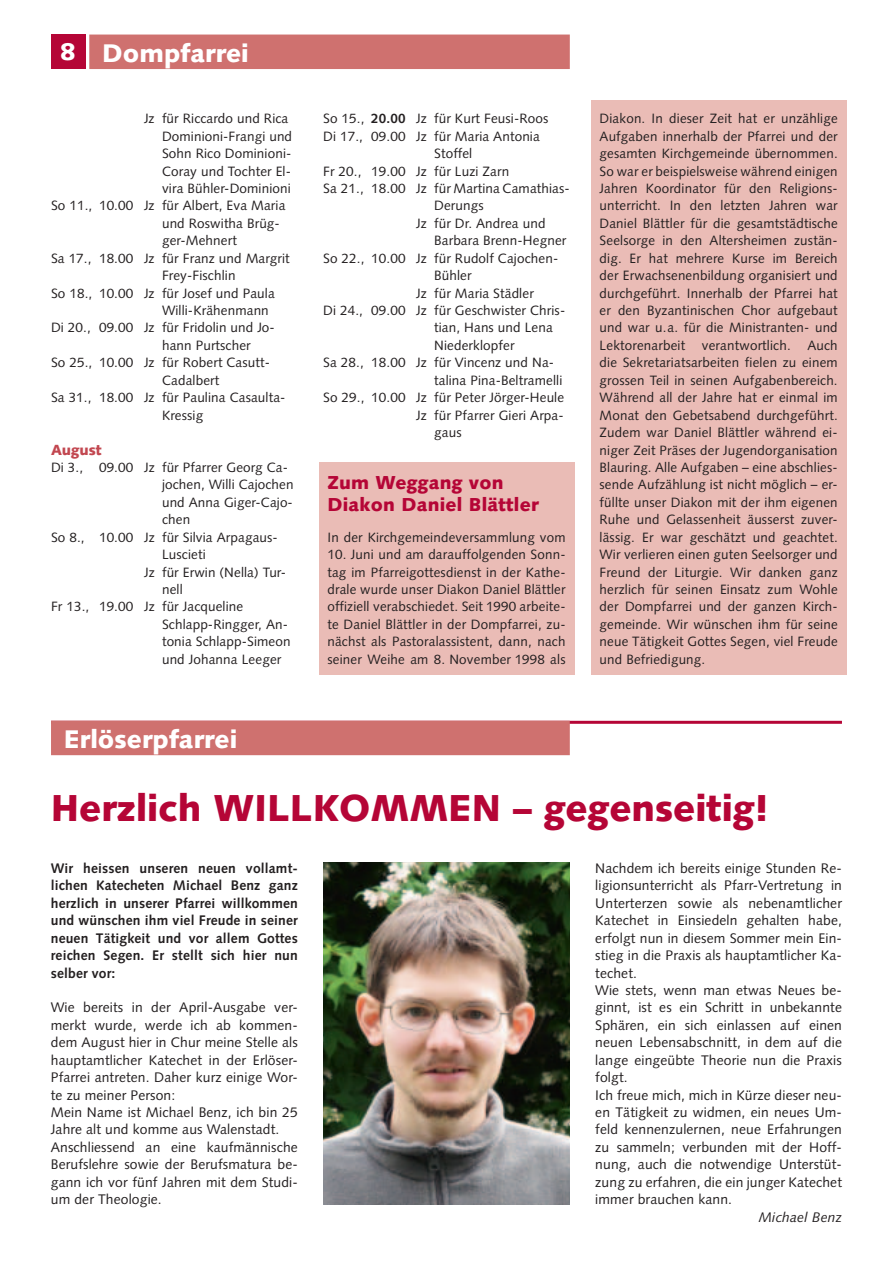
<style>
.page{position:relative;width:893px;height:1263px;background:#fff}
.page>*{position:absolute;margin:0;border:0;box-sizing:border-box;transform-origin:0 0}
.t1{font:900 37.5px "Syntax";color:#b50536}
.t2{font:900 25.5px "Syntax";color:#fff}
.t3{font:900 18.75px/21.8px "Syntax";letter-spacing:.01em;color:#b50536}
.t4{font:900 14.7px "Syntax";color:#c24750}
.t5{font:13.8px/17.4px "Syntax";letter-spacing:.01em;color:#231f20}
.t6{font:700 13.8px/17.4px "Syntax";letter-spacing:.01em;color:#231f20;text-align:justify}
.t7{font:italic 13.8px "Syntax";letter-spacing:.01em;color:#231f20}
.t8{font:13.5px/17.4px "Syntax";letter-spacing:.015em;color:#231f20}
.s1{font-size:24px}
.s2{font-weight:700}
</style>
<div class="page">
<div style="left:51px;top:35px;width:34px;height:34px;background:#b50536"></div>
<div style="left:319px;top:462px;width:255px;height:213px;background:#eabcb6"></div>
<div style="left:591px;top:100px;width:255px;height:575px;background:#eabcb6"></div>
<div style="left:89px;top:35px;width:481px;height:34px;background:#cf716f"></div>
<hr style="left:51px;top:721px;width:791px;height:3px;background:#b50536">
<div style="left:51px;top:721px;width:519px;height:34px;background:#cf716f"></div>
<img style="left:323px;top:863px;width:247px;height:341px">
<h2 class="t2" style="left:60px;top:38px;width:190px"><span class="s1">8</span> Dompfarrei</h2>
<p class="t8" style="left:144px;top:110px;width:146px">Jz für Riccardo und Rica</p>
<p class="t8" style="left:162px;top:127px;width:132px">Dominioni-Frangi und</p>
<p class="t8" style="left:162px;top:145px;width:131px">Sohn Rico Dominioni-</p>
<p class="t8" style="left:162px;top:162px;width:130px">Coray und Tochter El-</p>
<p class="t8" style="left:162px;top:180px;width:130px">vira Bühler-Dominioni</p>
<p class="t8" style="left:51px;top:197px;width:236px">So 11., 10.00 Jz für Albert, Eva Maria</p>
<p class="t8" style="left:162px;top:214px;width:119px">und Roswitha Brüg-</p>
<p class="t8" style="left:162px;top:232px;width:76px">ger-Mehnert</p>
<p class="t8" style="left:51px;top:249px;width:240px">Sa 17., 18.00 Jz für Franz und Margrit</p>
<p class="t8" style="left:162px;top:267px;width:75px">Frey-Fischlin</p>
<p class="t8" style="left:51px;top:284px;width:225px">So 18., 10.00 Jz für Josef und Paula</p>
<p class="t8" style="left:162px;top:302px;width:108px">Willi-Krähenmann</p>
<p class="t8" style="left:51px;top:319px;width:225px">Di 20., 09.00 Jz für Fridolin und Jo-</p>
<p class="t8" style="left:162px;top:336px;width:90px">hann Purtscher</p>
<p class="t8" style="left:51px;top:354px;width:221px">So 25., 10.00 Jz für Robert Casutt-</p>
<p class="t8" style="left:162px;top:371px;width:59px">Cadalbert</p>
<p class="t8" style="left:51px;top:389px;width:236px">Sa 31., 18.00 Jz für Paulina Casaulta-</p>
<p class="t8" style="left:162px;top:406px;width:43px">Kressig</p>
<p class="t4" style="left:51px;top:441px;width:52px">August</p>
<p class="t8" style="left:51px;top:459px;width:238px">Di 3., 09.00 Jz für Pfarrer Georg Ca-</p>
<p class="t8" style="left:162px;top:476px;width:133px">jochen, Willi Cajochen</p>
<p class="t8" style="left:162px;top:494px;width:132px">und Anna Giger-Cajo-</p>
<p class="t8" style="left:162px;top:511px;width:30px">chen</p>
<p class="t8" style="left:51px;top:528px;width:228px">So 8., 10.00 Jz für Silvia Arpagaus-</p>
<p class="t8" style="left:162px;top:546px;width:45px">Luscieti</p>
<p class="t8" style="left:144px;top:563px;width:144px">Jz für Erwin (Nella) Tur-</p>
<p class="t8" style="left:162px;top:581px;width:22px">nell</p>
<p class="t8" style="left:51px;top:598px;width:194px">Fr 13., 19.00 Jz für Jacqueline</p>
<p class="t8" style="left:162px;top:616px;width:128px">Schlapp-Ringger, An-</p>
<p class="t8" style="left:162px;top:633px;width:130px">tonia Schlapp-Simeon</p>
<p class="t8" style="left:162px;top:650px;width:121px">und Johanna Leeger</p>
<h2 class="t2" style="left:64px;top:724px;width:175px">Erlöserpfarrei</h2>
<p class="t8" style="left:323px;top:110px;width:227px">So 15., <span class="s2">20.00</span> Jz für Kurt Feusi-Roos</p>
<p class="t8" style="left:323px;top:127px;width:218px">Di 17., 09.00 Jz für Maria Antonia</p>
<p class="t8" style="left:434px;top:145px;width:40px">Stoffel</p>
<p class="t8" style="left:323px;top:162px;width:188px">Fr 20., 19.00 Jz für Luzi Zarn</p>
<p class="t8" style="left:323px;top:180px;width:248px">Sa 21., 18.00 Jz für Martina Camathias-</p>
<p class="t8" style="left:434px;top:197px;width:51px">Derungs</p>
<p class="t8" style="left:416px;top:215px;width:131px">Jz für Dr. Andrea und</p>
<p class="t8" style="left:434px;top:232px;width:134px">Barbara Brenn-Hegner</p>
<p class="t8" style="left:323px;top:249px;width:237px">So 22., 10.00 Jz für Rudolf Cajochen-</p>
<p class="t8" style="left:434px;top:267px;width:39px">Bühler</p>
<p class="t8" style="left:416px;top:284px;width:119px">Jz für Maria Städler</p>
<p class="t8" style="left:323px;top:302px;width:244px">Di 24., 09.00 Jz für Geschwister Chris-</p>
<p class="t8" style="left:434px;top:319px;width:120px">tian, Hans und Lena</p>
<p class="t8" style="left:434px;top:337px;width:82px">Niederklopfer</p>
<p class="t8" style="left:323px;top:354px;width:232px">Sa 28., 18.00 Jz für Vincenz und Na-</p>
<p class="t8" style="left:434px;top:371px;width:130px">talina Pina-Beltramelli</p>
<p class="t8" style="left:323px;top:389px;width:243px">So 29., 10.00 Jz für Peter Jörger-Heule</p>
<p class="t8" style="left:416px;top:406px;width:149px">Jz für Pfarrer Gieri Arpa-</p>
<p class="t8" style="left:434px;top:424px;width:29px">gaus</p>
<h3 class="t3" style="left:327px;top:472px;width:213px">Zum Weggang von<br>Diakon Daniel Blättler</h3>
<p class="t8" style="left:327px;top:528px;width:240px">In der Kirchgemeindeversammlung vom</p>
<p class="t8" style="left:327px;top:546px;width:240px">10. Juni und am darauffolgenden Sonn&shy;tag im Pfarreigottesdienst in der Kathe&shy;drale wurde unser Diakon Daniel Blättler offiziell verabschiedet. Seit 1990 arbeite&shy;te Daniel Blättler in der Dompfarrei, zu&shy;nächst als Pastoralassistent, dann, nach seiner Weihe am 8. November 1998 als</p>
<p class="t8" style="left:600px;top:110px;width:240px">Diakon. In dieser Zeit hat er unzählige Aufgaben innerhalb der Pfarrei und der gesamten Kirchgemeinde übernommen.<br>So war er beispielsweise während einigen Jahren Koordinator für den Religions&shy;unterricht. In den letzten Jahren war Daniel Blättler für die gesamtstädtische Seelsorge in den Altersheimen zustän&shy;dig. Er hat mehrere Kurse im Bereich der Erwachsenenbildung organisiert und durchgeführt. Innerhalb der Pfarrei hat er den Byzantinischen Chor aufgebaut und war u.a. für die Ministranten- und Lektorenarbeit verantwortlich. Auch die Sekretariatsarbeiten fielen zu einem grossen Teil in seinen Aufgabenbereich.<br>Während all der Jahre hat er einmal im Monat den Gebetsabend durchgeführt.<br>Zudem war Daniel Blättler während ei&shy;niger Zeit Präses der Jugendorganisation Blauring. Alle Aufgaben – eine abschlies&shy;sende Aufzählung ist nicht möglich – er&shy;füllte unser Diakon mit der ihm eigenen Ruhe und Gelassenheit äusserst zuver&shy;lässig. Er war geschätzt und geachtet.<br>Wir verlieren einen guten Seelsorger und Freund der Liturgie. Wir danken ganz herzlich für seinen Einsatz zum Wohle der Dompfarrei und der ganzen Kirch&shy;gemeinde. Wir wünschen ihm für seine neue Tätigkeit Gottes Segen, viel Freude und Befriedigung.</p>
<h1 class="t1" style="left:51px;top:785px;width:720px">Herzlich WILLKOMMEN – gegenseitig!</h1>
<p class="t6" style="left:51px;top:860px;width:248px">Wir heissen unseren neuen vollamt&shy;lichen Katecheten Michael Benz ganz herzlich in unserer Pfarrei willkommen und wünschen ihm viel Freude in seiner neuen Tätigkeit und vor allem Gottes reichen Segen. Er stellt sich hier nun selber vor:</p>
<p class="t5" style="left:51px;top:999px;width:248px">Wie bereits in der April-Ausgabe ver&shy;merkt wurde, werde ich ab kommen&shy;dem August hier in Chur meine Stelle als hauptamtlicher Katechet in der Erlöser-Pfarrei antreten. Daher kurz einige Wor&shy;te zu meiner Person:<br>Mein Name ist Michael Benz, ich bin 25<br>Jahre alt und komme aus Walenstadt.<br>Anschliessend an eine kaufmännische Berufslehre sowie der Berufsmatura be&shy;gann ich vor fünf Jahren mit dem Studi&shy;um der Theologie.</p>
<p class="t5" style="left:595px;top:860px;width:248px">Nachdem ich bereits einige Stunden Re&shy;ligionsunterricht als Pfarr-Vertretung in Unterterzen sowie als nebenamtlicher Katechet in Einsiedeln gehalten habe, erfolgt nun in diesem Sommer mein Ein&shy;stieg in die Praxis als hauptamtlicher Ka&shy;techet.<br>Wie stets, wenn man etwas Neues be&shy;ginnt, ist es ein Schritt in unbekannte Sphären, ein sich einlassen auf einen neuen Lebensabschnitt, in dem auf die lange eingeübte Theorie nun die Praxis folgt.<br>Ich freue mich, mich in Kürze dieser neu&shy;en Tätigkeit zu widmen, ein neues Um&shy;feld kennenzulernen, neue Erfahrungen zu sammeln; verbunden mit der Hoff&shy;nung, auch die notwendige Unterstüt&shy;zung zu erfahren, die ein junger Katechet immer brauchen kann.</p>
<p class="t7" style="left:759px;top:1209px;width:85px">Michael Benz</p>
</div>
